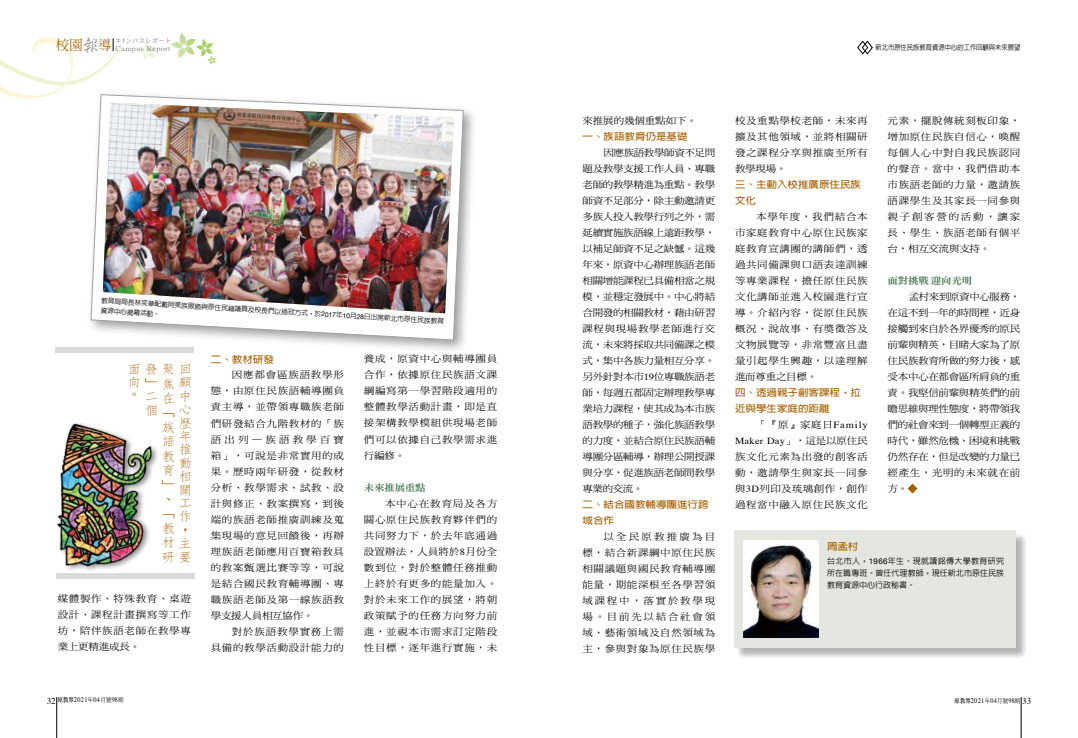
<style>
.page{position:relative;width:1078px;height:738px;background:#fff}
.page>*{position:absolute;margin:0;border:0;box-sizing:border-box;transform-origin:0 0}
.t1{font:300 12.6px/14.4px "AR Fang Song B5 HK";color:#a76000;scale:1.11 1}
.t2{font:9.4px/16px "DF Ming Std W5";letter-spacing:.055em;color:#000;text-align:justify;scale:1.11 1}
.t3{font:700 9.4px/16px "AR Hei B5";color:#a76000;scale:1.11 1}
.t4{font:9.4px "Times";letter-spacing:.02em;color:#000;scale:1.11 1}
.t5{font:9.4px "DF Ming Std W9";letter-spacing:-.025em;color:#4e7a58;scale:1.11 1}
.t6{font:9.4px "DF Ming Std W5";letter-spacing:-.01em;color:#000;scale:1.11 1}
.t7{font:500 8px/12px "AR Hei B5";letter-spacing:.005em;color:#000;text-align:justify}
.t8{font:7.2px "Times";letter-spacing:.05em;color:#898989;scale:1.11 1}
.t9{font:7px "Times";letter-spacing:.05em;color:#000;scale:.9 1}
.t10{font:500 7px "AR Hei B5";color:#000;scale:.9 1}
.t11{font:500 6.7px/11.1px "AR Hei B5";color:#000}
.t12{font:6px "Heisei Kaku Go Std W3";letter-spacing:.1em;color:#898989}
.s1{font-family:"AR Xing Shu B5";font-weight:500;font-size:18.5px}
.s2{font-family:"Helvetica Neue";font-weight:400}
.s3{font-family:"Times"}
.s4{font-family:"DF Ming Std W5"}
.s5{font-size:9px}
.s6{font-family:"AR Ming B5";font-weight:800;font-size:6px}
.s7{font-family:"DF Ming Std W5";font-size:6px}
</style>
<div class="page">
<svg style="left:170px;top:33px;width:46px;height:32px"></svg>
<svg style="left:139px;top:43px;width:16px;height:18px"></svg>
<hr style="left:57px;top:696px;width:1px;height:41px;background:#000">
<hr style="left:1020px;top:696px;width:1px;height:41px;background:#000">
<svg style="left:0;top:37px;width:122px;height:62px"></svg>
<svg style="left:907px;top:483px;width:10px;height:10px"></svg>
<svg style="left:857px;top:40px;width:16px;height:15px"></svg>
<div style="left:56px;top:572px;width:138px;height:6px;background:#dbdbdb"></div>
<div style="left:56px;top:347px;width:138px;height:6px;background:#dbdbdb"></div>
<div style="left:86px;top:90px;width:391px;height:264px;background:#000;opacity:.38"></div>
<svg style="left:91px;top:94px;width:372px;height:246px"></svg>
<img style="left:103px;top:103px;width:350px;height:210px">
<div style="left:735px;top:531px;width:292px;height:129px;background:#000;opacity:.3"></div>
<div style="left:733px;top:530px;width:282px;height:117px;background:#e4e7e0"></div>
<img style="left:743px;top:540px;width:75px;height:96px">
<img style="left:56px;top:423px;width:103px;height:150px">
<p class="t8" style="left:56px;top:42px;width:105px"><sup>校園</sup><span class="s1">報</span><sup>導</sup> Campus Report</p>
<p class="t12" style="left:116px;top:37px;width:57px">キﾔンパスレポート</p>
<p class="t11" style="left:102px;top:293px;width:345px;rotate:4deg">教育局局長林奕華配戴阿美族服飾與原住民籍議員及校長們以插冠方式，於<span class="s2">2017</span>年<span class="s2">10</span>月<span class="s2">28</span>日出席新北市原住民族教育資源中心揭幕活動。</p>
<h1 class="t1" style="left:128px;top:363px;width:58px;line-height:12.6px">面發聚回向<br>。</h1>
<h1 class="t1" style="left:145px;top:376px;width:43px;line-height:13.7px">」焦顧二<br>個</h1>
<h1 class="t1" style="left:179px;top:389px;width:13px;line-height:13.4px">中心歷年推動相關工作，</h1>
<h1 class="t1" style="left:162px;top:390px;width:28px">在<br>「<br>族<br>語<br>教<br>育<br>」<br>、<br>「<br>教<br>材主研要</h1>
<p class="t2" style="left:58px;top:590px;width:121px">媒體製作、特殊教育、桌遊設計、課程計畫撰寫等工作坊，陪伴族語老師在教學專業上更精進成長。</p>
<p class="t3" style="left:211px;top:351px;width:58px">二、教材研發</p>
<p class="t2" style="left:211px;top:366px;width:121px;text-indent:21px">因應都會區族語教學形態，由原住民族語輔導團負責主導，並帶領專職族老師們研發結合九階教材的「族語出列—族語教學百寶箱」，可說是非常實用的成果。歷時兩年研發，從教材分析、教學需求、試教、設計與修正、教案撰寫，到後端的族語老師推廣訓練及蒐集現場的意見回饋後，再辦理族語老師應用百寶箱教具的教案甄選比賽等等，可說是結合國民教育輔導團、專職族語老師及第一線族語教學支援人員相互協作。</p>
<p class="t2" style="left:211px;top:622px;width:121px;text-align:right">對於族語教學實務上需<br>具備的教學活動設計能力的</p>
<p class="t2" style="left:364px;top:350px;width:121px">養成，原資中心與輔導團員合作，依據原住民族語文課綱編寫第一學習階段適用的整體教學活動計畫，即是直接架構教學模組供現場老師們可以依據自己教學需求進行編修。</p>
<p class="t5" style="left:364px;top:481px;width:57px">未來推展重點</p>
<p class="t2" style="left:364px;top:494px;width:121px;text-indent:21px">本中心在教育局及各方關心原住民族教育夥伴們的共同努力下，於去年底通過設置辦法，人員將於<span class="s3">8</span>月份全數到位，對於整體任務推動上終於有更多的能量加入。對於未來工作的展望，將朝政策賦予的任務方向努力前進，並視本市需求訂定階段性目標，逐年進行實施，未</p>
<p class="t10" style="left:875px;top:44px;width:162px">新北市原住民族教育資源中心的工作回顧與未來展望</p>
<p class="t6" style="left:582px;top:115px;width:105px">來推展的幾個重點如下。</p>
<p class="t3" style="left:582px;top:128px;width:96px">一、族語教育仍是基礎</p>
<p class="t2" style="left:582px;top:144px;width:121px;text-indent:21px">因應族語教學師資不足問題及教學支援工作人員、專職老師的教學精進為重點。教學師資不足部分，除主動邀請更多族人投入教學行列之外，需延續實施族語線上遠距教學，以補足師資不足之缺憾。這幾年來，原資中心辦理族語老師相關增能課程已具備相當之規模，並穩定發展中。中心將結合開發的相關教材，藉由研習課程與現場教學老師進行交流，未來將採取共同備課之模式，集中各族力量相互分享。另外針對本市<span class="s3">19</span>位專職族語老師，每週五都固定辦理教學專業培力課程，使其成為本市族語教學的種子，強化族語教學的力度，並結合原住民族語輔導團分區輔導，辦理公開授課與分享，促進族語老師間教學專業的交流。</p>
<p class="t3" style="left:582px;top:496px;width:115px">二、結合國教輔導團進行跨域合作</p>
<p class="t2" style="left:582px;top:528px;width:121px;text-indent:21px">以全民原教推廣為目標，結合新課綱中原住民族相關議題與國民教育輔導團能量，期能深根至各學習領域課程中，落實於教學現場。目前先以結合社會領域、藝術領域及自然領域為主，參與對象為原住民族學</p>
<p class="t2" style="left:735px;top:112px;width:121px">校及重點學校老師，未來再擴及其他領域，並將相關研發之課程分享與推廣至所有教學現場。</p>
<p class="t3" style="left:735px;top:176px;width:115px">三、主動入校推廣原住民族文化</p>
<p class="t2" style="left:735px;top:208px;width:121px;text-indent:21px">本學年度，我們結合本市家庭教育中心原住民族家庭教育宣講團的講師們，透過共同備課與口語表達訓練等專業課程，擔任原住民族文化講師並進入校園進行宣導。介紹內容，從原住民族概況、說故事、有獎徵答及文物展覽等，非常豐富且盡量引起學生興趣，以達理解進而尊重之目標。</p>
<p class="t3" style="left:735px;top:384px;width:115px">四、透過親子創客課程，拉近與學生家庭的距離</p>
<p class="t2" style="left:756px;top:416px;width:102px">「『原』家庭日<span class="s3">Family</span></p>
<p class="t4" style="left:735px;top:431px;width:121px">Maker Day<span class="s4">」，這是以原住民</span></p>
<p class="t2" style="left:735px;top:448px;width:121px">族文化元素為出發的創客活動，邀請學生與家長一同參與<span class="s3">3D</span>列印及琉璃創作，創作過程當中融入原住民族文化</p>
<p class="t2" style="left:887px;top:112px;width:121px">元素，擺脫傳統刻板印象，增加原住民族自信心，喚醒每個人心中對自我民族認同的聲音。當中，我們借助本市族語老師的力量，邀請族語課學生及其家長一同參與親子創客營的活動，讓家長、學生、族語老師有個平台，相互交流與支持。</p>
<p class="t5" style="left:887px;top:275px;width:78px">面對挑戰迎向光明</p>
<p class="t2" style="left:887px;top:288px;width:121px;text-indent:21px">孟村來到原資中心服務，在這不到一年的時間裡，近身接觸到來自於各界優秀的原民前輩與精英，目睹大家為了原住民族教育所做的努力後，感受本中心在都會區所肩負的重責。我堅信前輩與精英們的前瞻思維與理性態度，將帶領我們的社會來到一個轉型正義的時代，雖然危機、困境和挑戰仍然存在，但是改變的力量已經產生，光明的未來就在前方。</p>
<p class="t3" style="left:827px;top:538px;width:29px">周孟村</p>
<p class="t7" style="left:827px;top:554px;width:178px">台北市人，<span class="s2">1966</span>年生。現就讀銘傳大學教育研究所在職專班。曾任代理教師，現任新北市原住民族教育資源中心行政秘書。</p>
<p class="t9" style="left:47px;top:693px;width:87px"><span class="s5">32</span> <span class="s6">原教界</span>2021<span class="s7">年</span>04<span class="s7">月號</span>98<span class="s7">期</span></p>
<p class="t9" style="left:954px;top:693px;width:87px"><span class="s6">原教界</span>2021<span class="s7">年</span>04<span class="s7">月號</span>98<span class="s7">期</span> <span class="s5">33</span></p>
</div>
